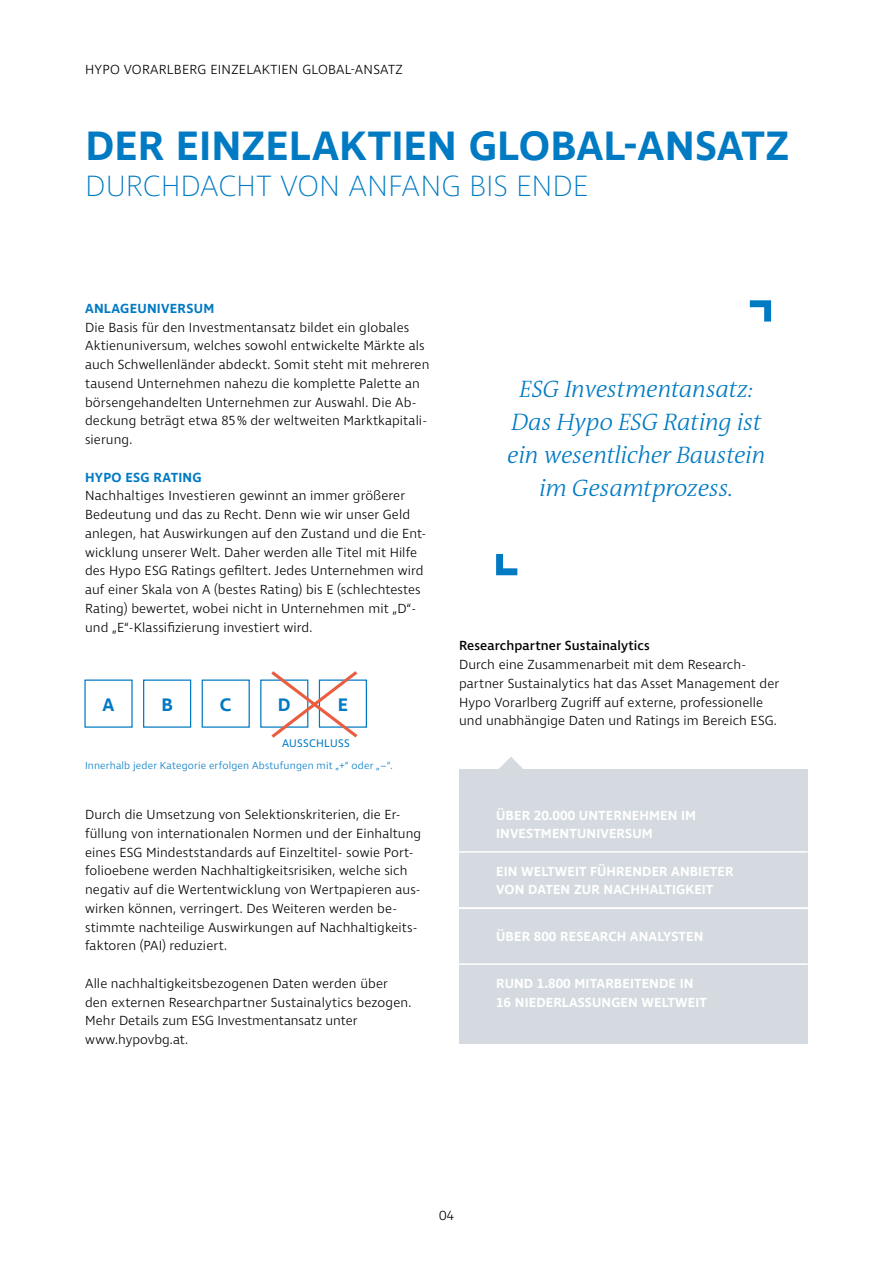
<style>
.page{position:relative;width:893px;height:1263px;background:#fff}
.page>*{position:absolute;margin:0;border:0;box-sizing:border-box;transform-origin:0 0}
.t1{font:600 42px "Ingra";letter-spacing:.005em;color:#007ac3}
.t2{font:200 30px "Ingra";letter-spacing:-.005em;color:#007ac3}
.t3{font:italic 300 24px/33px "The Antiqua B W3";letter-spacing:-.01em;color:#007ac3;text-align:center}
.t4{font:600 18.6px "Ingra";color:#007ac3}
.t5{font:300 13.5px/18.8px "Ingra";letter-spacing:.01em;color:#000}
.t6{font:600 13.5px/18.8px "Ingra";letter-spacing:.01em;color:#fff}
.t7{font:500 13.5px "Ingra";letter-spacing:.01em;color:#000}
.t8{font:600 13.5px "Ingra";letter-spacing:.02em;color:#007ac3}
.t9{font:11.25px "Ingra";letter-spacing:.025em;color:#007ac3}
.t10{font:300 10.5px "Ingra";letter-spacing:.02em;color:#007ac3}
</style>
<div class="page">
<div style="left:143px;top:679px;width:48px;height:49px;border:1px solid #007ac3"></div>
<div style="left:202px;top:679px;width:48px;height:49px;border:1px solid #007ac3"></div>
<div style="left:260px;top:679px;width:48px;height:49px;border:1px solid #007ac3"></div>
<div style="left:319px;top:679px;width:48px;height:49px;border:1px solid #007ac3"></div>
<svg style="left:268px;top:671px;width:93px;height:67px"></svg>
<svg style="left:750px;top:300px;width:21px;height:22px"></svg>
<svg style="left:496px;top:554px;width:21px;height:21px"></svg>
<div style="left:459px;top:770px;width:349px;height:274px;background:#d4dadf"></div>
<svg style="left:496px;top:757px;width:30px;height:13px"></svg>
<hr style="left:459px;top:851px;width:349px;height:2px;background:#fff">
<hr style="left:459px;top:907px;width:349px;height:2px;background:#fff">
<hr style="left:459px;top:963px;width:349px;height:2px;background:#fff">
<p class="t5" style="left:85px;top:61px;width:319px">HYPO VORARLBERG EINZELAKTIEN GLOBAL-ANSATZ</p>
<h1 class="t1" style="left:85px;top:119px;width:705px">DER EINZELAKTIEN GLOBAL-ANSATZ</h1>
<h2 class="t2" style="left:85px;top:167px;width:505px">DURCHDACHT VON ANFANG BIS ENDE</h2>
<p class="t8" style="left:85px;top:300px;width:131px">ANLAGEUNIVERSUM</p>
<p class="t5" style="left:85px;top:318px;width:346px">Die Basis für den Investmentansatz bildet ein globales Aktienuniversum, welches sowohl entwickelte Märkte als auch Schwellenländer abdeckt. Somit steht mit mehreren tausend Unternehmen nahezu die komplette Palette an börsengehandelten Unternehmen zur Auswahl. Die Ab&shy;deckung beträgt etwa 85% der weltweiten Marktkapitali&shy;sierung.</p>
<p class="t8" style="left:85px;top:469px;width:118px">HYPO ESG RATING</p>
<p class="t5" style="left:85px;top:487px;width:343px">Nachhaltiges Investieren gewinnt an immer größerer Bedeutung und das zu Recht. Denn wie wir unser Geld anlegen, hat Auswirkungen auf den Zustand und die Ent&shy;wicklung unserer Welt. Daher werden alle Titel mit Hilfe des Hypo ESG Ratings gefiltert. Jedes Unternehmen wird auf einer Skala von A (bestes Rating) bis E (schlechtestes Rating) bewertet, wobei nicht in Unternehmen mit „D“- und „E“-Klassifizierung investiert wird.</p>
<h3 class="t4" style="left:103px;top:693px;width:13px">A</h3>
<h3 class="t4" style="left:161px;top:693px;width:13px">B</h3>
<h3 class="t4" style="left:220px;top:693px;width:13px">C</h3>
<h3 class="t4" style="left:278px;top:693px;width:14px">D</h3>
<h3 class="t4" style="left:338px;top:693px;width:12px">E</h3>
<p class="t9" style="left:282px;top:736px;width:69px">AUSSCHLUSS</p>
<p class="t10" style="left:85px;top:759px;width:309px">Innerhalb jeder Kategorie erfolgen Abstufungen mit „+“ oder „–“.</p>
<p class="t5" style="left:85px;top:806px;width:338px">Durch die Umsetzung von Selektionskriterien, die Er&shy;füllung von internationalen Normen und der Einhaltung eines ESG Mindeststandards auf Einzeltitel- sowie Port&shy;folioebene werden Nachhaltigkeitsrisiken, welche sich negativ auf die Wertentwicklung von Wertpapieren aus&shy;wirken können, verringert. Des Weiteren werden be&shy;stimmte nachteilige Auswirkungen auf Nachhaltigkeits&shy;faktoren (PAI) reduziert.</p>
<p class="t5" style="left:85px;top:975px;width:328px">Alle nachhaltigkeitsbezogenen Daten werden über den externen Researchpartner Sustainalytics bezogen.<br>Mehr Details zum ESG Investmentansatz unter www.hypovbg.at.</p>
<h3 class="t3" style="left:508px;top:373px;width:259px">ESG Investmentansatz:<br>Das Hypo ESG Rating ist ein wesentlicher Baustein im Gesamtprozess.</h3>
<p class="t7" style="left:459px;top:637px;width:192px">Researchpartner Sustainalytics</p>
<p class="t5" style="left:459px;top:656px;width:322px">Durch eine Zusammenarbeit mit dem Research-- partner Sustainalytics hat das Asset Management der Hypo Vorarlberg Zugriff auf externe, professionelle und unabhängige Daten und Ratings im Bereich ESG.</p>
<p class="t6" style="left:496px;top:806px;width:201px">ÜBER 20.000 UNTERNEHMEN IM<br>INVESTMENTUNIVERSUM</p>
<p class="t6" style="left:496px;top:862px;width:239px">EIN WELTWEIT FÜHRENDER ANBIETER<br>VON DATEN ZUR NACHHALTIGKEIT</p>
<p class="t6" style="left:496px;top:928px;width:209px">ÜBER 800 RESEARCH ANALYSTEN</p>
<p class="t6" style="left:496px;top:975px;width:212px">RUND 1.800 MITARBEITENDE IN<br>16 NIEDERLASSUNGEN WELTWEIT</p>
<p class="t5" style="left:439px;top:1207px;width:17px">04</p>
</div>
